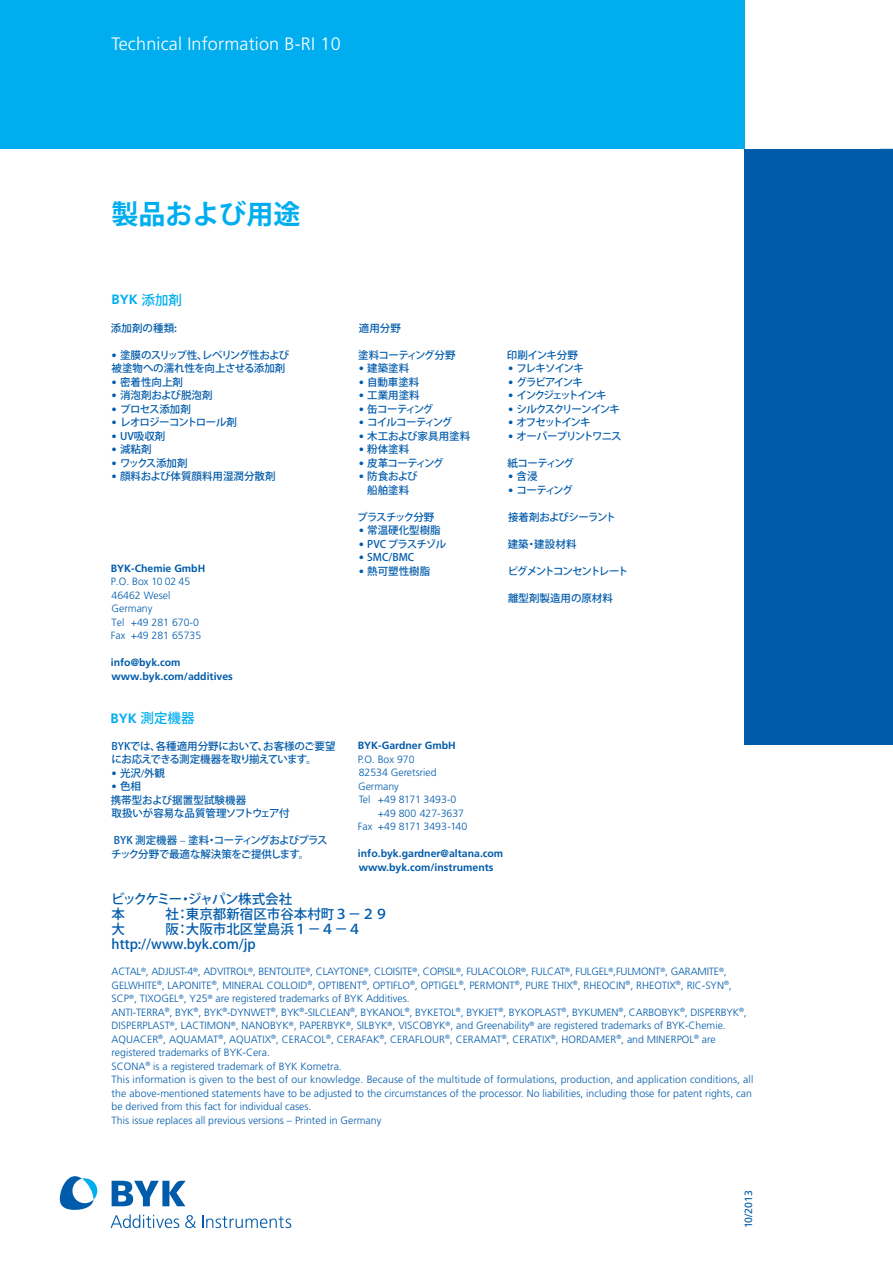
<style>
.page{position:relative;width:893px;height:1263px;background:#fff}
.page>*{position:absolute;margin:0;border:0;box-sizing:border-box;transform-origin:0 0}
.t1{font:700 27px "Koz Go Pro";color:#00aeef}
.t2{font:300 18px "Frutiger LT";letter-spacing:.01em;color:#fff}
.t3{font:500 13.5px/15px "Koz Go Pro";color:#015bab}
.t4{font:500 13.5px "Koz Go Pro";color:#00aeef}
.t5{font:700 13.5px "Frutiger LT";color:#00aeef}
.t6{font:300 10.5px/13.5px "Frutiger LT";color:#015bab}
.t7{font:500 10.5px/13.5px "Koz Go Pro";letter-spacing:-.04em;color:#015bab}
.t8{font:700 10.5px/13.5px "Frutiger LT";color:#015bab}
.t9{font:500 10.5px/13.5px "Koz Go Pro";color:#015bab;text-align:center}
.t10{font:500 10.5px/13.5px "Koz Go Pro";letter-spacing:-.02em;color:#015bab}
.t11{font:500 10.5px "Koz Go Pro";letter-spacing:-.09em;color:#015bab}
.t12{font:500 10.5px "Koz Go Pro";letter-spacing:-.07em;color:#015bab}
.t13{font:500 10.5px "Koz Go Pro";letter-spacing:-.1em;color:#015bab}
.t14{font:500 10.5px "Koz Go Pro";letter-spacing:-.125em;color:#015bab}
.t15{font:500 10.5px "Koz Go Pro";letter-spacing:-.11em;color:#015bab}
.t16{font:500 10.5px "Koz Go Pro";letter-spacing:-.14em;color:#015bab}
.t17{font:500 10.5px "Koz Go Pro";letter-spacing:-.005em;color:#015bab}
.t18{font:500 10.5px "Koz Go Pro";letter-spacing:-.08em;color:#015bab}
.t19{font:500 10.5px "Koz Go Pro";letter-spacing:-.06em;color:#015bab}
.t20{font:500 10.5px "Koz Go Pro";letter-spacing:-.13em;color:#015bab}
.t21{font:500 10.5px "Koz Go Pro";letter-spacing:-.095em;color:#015bab}
.t22{font:10.5px "Frutiger LT";color:#015bab}
.s1{font-family:"Koz Go Pro";font-weight:500}
.s2{font-family:"Frutiger LT";font-weight:700}
.s3{font-family:"Frutiger LT";font-weight:300}
</style>
<div class="page">
<svg style="left:111px;top:1214px;width:68px;height:14px"></svg>
<svg style="left:185px;top:1215px;width:11px;height:13px"></svg>
<svg style="left:202px;top:1215px;width:89px;height:13px"></svg>
<svg style="left:112px;top:1181px;width:74px;height:25px"></svg>
<div style="left:744px;top:149px;width:149px;height:595px;background:#015bab"></div>
<div style="left:0;top:0;width:744px;height:149px;background:#00aeef"></div>
<svg style="left:60px;top:1176px;width:37px;height:34px"></svg>
<h2 class="t2" style="left:112px;top:33px;width:231px">Technical Information B-RI 10</h2>
<h1 class="t1" style="left:112px;top:197px;width:190px">製品および用途</h1>
<p class="t5" style="left:112px;top:292px;width:72px">BYK <span class="s1">添加剤</span></p>
<p class="t7" style="left:111px;top:322px;width:68px">添加剤の種類<span class="s2">:</span></p>
<p class="t10" style="left:112px;top:349px;width:190px"><span class="s3">•</span> 塗膜のスリップ性、レベリング性および　被塗物への濡れ性を向上させる添加剤</p>
<p class="t7" style="left:112px;top:376px;width:73px"><span class="s3">•</span> 密着性向上剤</p>
<p class="t17" style="left:112px;top:389px;width:102px"><span class="s3">•</span> 消泡剤および脱泡剤</p>
<p class="t7" style="left:112px;top:403px;width:81px"><span class="s3">•</span> プロセス添加剤</p>
<p class="t12" style="left:112px;top:416px;width:127px"><span class="s3">•</span> レオロジーコントロール剤</p>
<p class="t7" style="left:112px;top:430px;width:55px"><span class="s3">•</span> UV吸収剤</p>
<p class="t7" style="left:112px;top:443px;width:42px"><span class="s3">•</span> 減粘剤</p>
<p class="t13" style="left:112px;top:456px;width:77px"><span class="s3">•</span> ワックス添加剤</p>
<p class="t9" style="left:112px;top:470px;width:165px"><span class="s3">•</span> 顔料および体質顔料用湿潤分散剤</p>
<p class="t8" style="left:111px;top:561px;width:96px">BYK-Chemie GmbH</p>
<p class="t6" style="left:111px;top:575px;width:92px">P.O. Box 10 02 45<br>46462 Wesel<br>Germany<br>Tel +49 281 670-0<br>Fax +49 281 65735</p>
<p class="t8" style="left:111px;top:656px;width:124px">info@byk.com www.byk.com/additives</p>
<p class="t4" style="left:111px;top:709px;width:86px"><span class="s2">BYK</span> 測定機器</p>
<p class="t7" style="left:111px;top:739px;width:226px">BYKでは、各種適用分野において、お客様のご要望にお応えできる測定機器を取り揃えています。</p>
<p class="t7" style="left:112px;top:766px;width:55px"><span class="s3">•</span> 光沢<span class="s3">/</span>外観</p>
<p class="t9" style="left:111px;top:780px;width:180px;text-align:left"><span class="s3">•</span> 色相<br>携帯型および据置型試験機器<br>取扱いが容易な品質管理ソフトウェア付</p>
<p class="t7" style="left:111px;top:834px;width:218px">BYK 測定機器 <span class="s3">–</span> 塗料・コーティングおよびプラスチック分野で最適な解決策をご提供します。</p>
<p class="t7" style="left:359px;top:321px;width:44px">適用分野</p>
<p class="t7" style="left:358px;top:348px;width:99px">塗料コーティング分野</p>
<p class="t7" style="left:359px;top:362px;width:52px"><span class="s3">•</span> 建築塗料</p>
<p class="t7" style="left:359px;top:375px;width:62px"><span class="s3">•</span> 自動車塗料</p>
<p class="t7" style="left:359px;top:389px;width:63px"><span class="s3">•</span> 工業用塗料</p>
<p class="t13" style="left:359px;top:402px;width:76px"><span class="s3">•</span> 缶コーティング</p>
<p class="t11" style="left:359px;top:415px;width:95px"><span class="s3">•</span> コイルコーティング</p>
<p class="t9" style="left:359px;top:429px;width:113px"><span class="s3">•</span> 木工および家具用塗料</p>
<p class="t7" style="left:359px;top:443px;width:52px"><span class="s3">•</span> 粉体塗料</p>
<p class="t19" style="left:359px;top:456px;width:87px"><span class="s3">•</span> 皮革コーティング</p>
<p class="t9" style="left:359px;top:470px;width:61px"><span class="s3">•</span> 防食および船舶塗料</p>
<p class="t11" style="left:357px;top:510px;width:79px">プラスチック分野</p>
<p class="t9" style="left:359px;top:524px;width:84px"><span class="s3">•</span> 常温硬化型樹脂</p>
<p class="t18" style="left:359px;top:537px;width:89px"><span class="s3">•</span> PVC プラスチゾル</p>
<p class="t7" style="left:359px;top:551px;width:57px"><span class="s3">•</span> SMC/BMC</p>
<p class="t7" style="left:359px;top:564px;width:73px"><span class="s3">•</span> 熱可塑性樹脂</p>
<p class="t7" style="left:507px;top:348px;width:73px">印刷インキ分野</p>
<p class="t13" style="left:508px;top:361px;width:77px"><span class="s3">•</span> フレキソインキ</p>
<p class="t21" style="left:508px;top:375px;width:76px"><span class="s3">•</span> グラビアインキ</p>
<p class="t16" style="left:508px;top:388px;width:100px"><span class="s3">•</span> インクジェットインキ</p>
<p class="t15" style="left:508px;top:402px;width:113px"><span class="s3">•</span> シルクスクリーンインキ</p>
<p class="t20" style="left:508px;top:415px;width:84px"><span class="s3">•</span> オフセットインキ</p>
<p class="t11" style="left:508px;top:429px;width:115px"><span class="s3">•</span> オーバープリントワニス</p>
<p class="t11" style="left:507px;top:456px;width:68px">紙コーティング</p>
<p class="t7" style="left:508px;top:470px;width:31px"><span class="s3">•</span> 含浸</p>
<p class="t7" style="left:508px;top:483px;width:66px"><span class="s3">•</span> コーティング</p>
<p class="t12" style="left:508px;top:510px;width:109px">接着剤およびシーラント</p>
<p class="t7" style="left:508px;top:537px;width:70px">建築・建設材料</p>
<p class="t14" style="left:508px;top:564px;width:122px">ピグメントコンセントレート</p>
<p class="t9" style="left:508px;top:591px;width:106px">離型剤製造用の原材料</p>
<p class="t8" style="left:358px;top:739px;width:99px">BYK-Gardner GmbH</p>
<p class="t6" style="left:358px;top:752px;width:58px">P.O. Box 970</p>
<p class="t6" style="left:359px;top:766px;width:79px">82534 Geretsried</p>
<p class="t6" style="left:358px;top:779px;width:42px">Germany</p>
<p class="t6" style="left:359px;top:793px;width:99px">Tel +49 8171 3493-0</p>
<p class="t6" style="left:378px;top:806px;width:88px">+49 800 427-3637</p>
<p class="t6" style="left:358px;top:820px;width:111px">Fax +49 8171 3493-140</p>
<p class="t8" style="left:358px;top:847px;width:147px">info.byk.gardner@altana.com www.byk.com/instruments</p>
<p class="t3" style="left:111px;top:892px;width:279px">ビックケミー・ジャパン株式会社<br>本　　　社：東京都新宿区市谷本村町３－２９大　　　阪：大阪市北区堂島浜１－４－４http://www.byk.com/jp</p>
<p class="t6" style="left:112px;top:965px;width:643px">ACTAL<sup>®</sup>, ADJUST-4<sup>®</sup>, ADVITROL<sup>®</sup>, BENTOLITE<sup>®</sup>, CLAYTONE<sup>®</sup>, CLOISITE<sup>®</sup>, COPISIL<sup>®</sup>, FULACOLOR<sup>®</sup>, FULCAT<sup>®</sup>, FULGEL<sup>®</sup>,FULMONT<sup>®</sup>, GARAMITE<sup>®</sup>, GELWHITE<sup>®</sup>, LAPONITE<sup>®</sup>, MINERAL COLLOID<sup>®</sup>, OPTIBENT<sup>®</sup>, OPTIFLO<sup>®</sup>, OPTIGEL<sup>®</sup>, PERMONT<sup>®</sup>, PURE THIX<sup>®</sup>, RHEOCIN<sup>®</sup>, RHEOTIX<sup>®</sup>, RIC-SYN<sup>®</sup>, SCP<sup>®</sup>, TIXOGEL<sup>®</sup>, Y25<sup>®</sup> are registered trademarks of BYK Additives.<br>ANTI-TERRA<sup>®</sup>, BYK<sup>®</sup>, BYK<sup>®</sup>-DYNWET<sup>®</sup>, BYK<sup>®</sup>-SILCLEAN<sup>®</sup>, BYKANOL<sup>®</sup>, BYKETOL<sup>®</sup>, BYKJET<sup>®</sup>, BYKOPLAST<sup>®</sup>, BYKUMEN<sup>®</sup>, CARBOBYK<sup>®</sup>, DISPERBYK<sup>®</sup>, DISPERPLAST<sup>®</sup>, LACTIMON<sup>®</sup>, NANOBYK<sup>®</sup>, PAPERBYK<sup>®</sup>, SILBYK<sup>®</sup>, VISCOBYK<sup>®</sup>, and Greenability<sup>®</sup> are registered trademarks of BYK-Chemie.<br>AQUACER<sup>®</sup>, AQUAMAT<sup>®</sup>, AQUATIX<sup>®</sup>, CERACOL<sup>®</sup>, CERAFAK<sup>®</sup>, CERAFLOUR<sup>®</sup>, CERAMAT<sup>®</sup>, CERATIX<sup>®</sup>, HORDAMER<sup>®</sup>, and MINERPOL<sup>®</sup> are registered trademarks of BYK-Cera.<br>SCONA<sup>®</sup> is a registered trademark of BYK Kometra.<br>This information is given to the best of our knowledge. Because of the multitude of formulations, production, and application conditions, all the above-mentioned statements have to be adjusted to the circumstances of the processor. No liabilities, including those for patent rights, can be derived from this fact for individual cases.<br>This issue replaces all previous versions – Printed in Germany</p>
<p class="t22" style="left:742px;top:1228px;width:39px;rotate:-90deg">10/2013</p>
</div>
